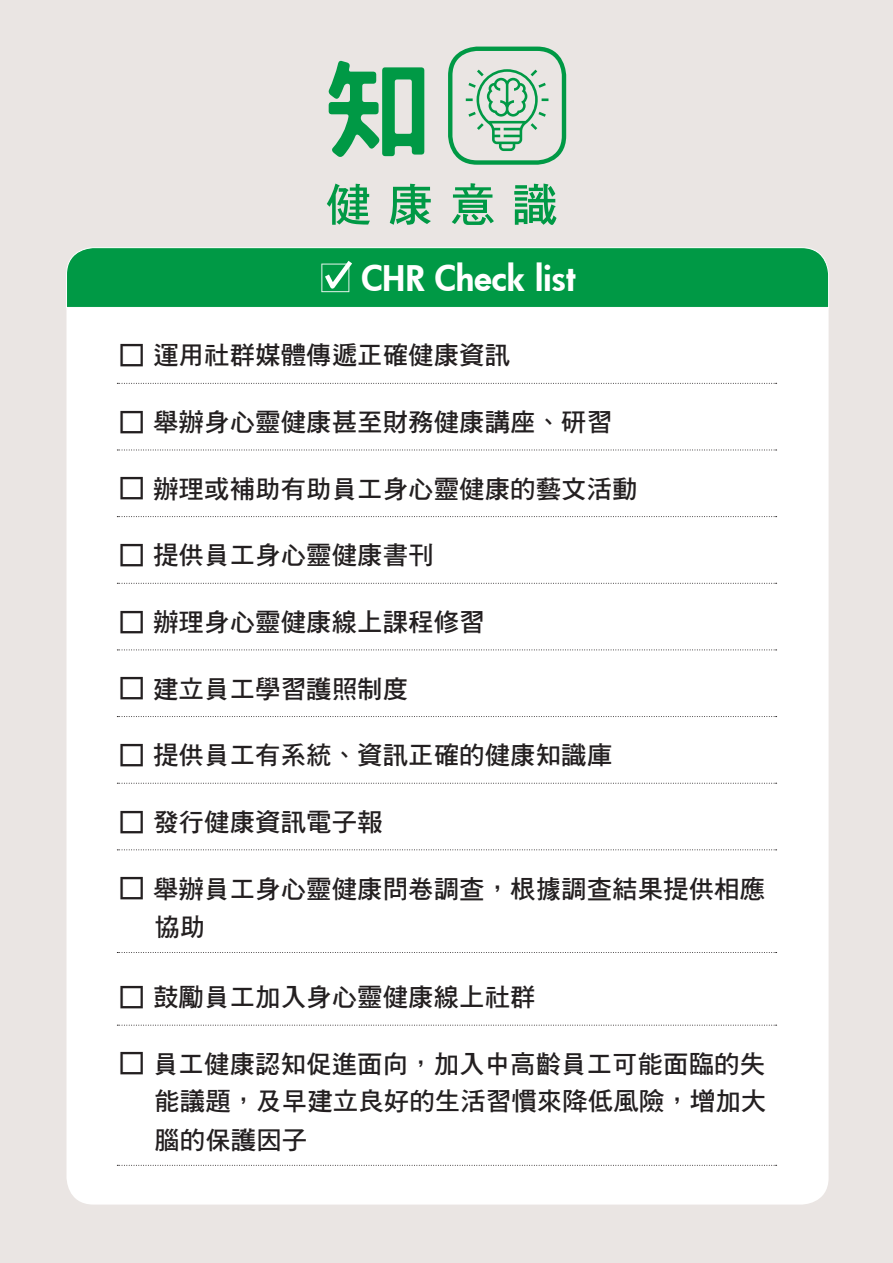
<style>
.page{position:relative;width:893px;height:1263px;background:#eae5e3}
.page>*{position:absolute;margin:0;border:0;box-sizing:border-box;transform-origin:0 0}
.t1{font:800 34.5px "Futura";color:#fff}
.內文{font:25.5px/38.2px "DF Hei Std W7";color:#231f20}
.t2{font:24px "DF Li Hei Std W5";color:#000}
.s1{font-family:"AR Hei B5";font-weight:900}
.s2{font-size:30px}
</style>
<div class="page">
<div style="left:67px;top:247px;width:762px;height:957px;background:#fff;border-radius:27px"></div>
<svg style="left:66px;top:247px;width:741px;height:61px"></svg>
<div style="left:67px;top:248px;width:762px;height:59px;background:#009945"></div>
<svg style="left:328px;top:60px;width:96px;height:97px"></svg>
<svg style="left:327px;top:184px;width:43px;height:41px"></svg>
<svg style="left:390px;top:184px;width:41px;height:41px"></svg>
<svg style="left:452px;top:183px;width:42px;height:42px"></svg>
<svg style="left:514px;top:184px;width:43px;height:41px"></svg>
<svg style="left:448px;top:47px;width:118px;height:118px"></svg>
<svg style="left:117px;top:383px;width:660px;height:1px"></svg>
<svg style="left:117px;top:450px;width:660px;height:1px"></svg>
<svg style="left:117px;top:516px;width:660px;height:1px"></svg>
<svg style="left:117px;top:583px;width:660px;height:1px"></svg>
<svg style="left:117px;top:649px;width:660px;height:1px"></svg>
<svg style="left:117px;top:716px;width:660px;height:1px"></svg>
<svg style="left:117px;top:783px;width:660px;height:1px"></svg>
<svg style="left:117px;top:849px;width:660px;height:1px"></svg>
<svg style="left:117px;top:952px;width:660px;height:1px"></svg>
<svg style="left:117px;top:1025px;width:660px;height:1px"></svg>
<svg style="left:117px;top:1165px;width:660px;height:1px"></svg>
<p class="t1" style="left:318px;top:254px;width:259px"><span class="s1">□</span> CHR Check list</p>
<p class="內文" style="left:117px;top:336px;width:395px"><span class="s2">□</span> 運用社群媒體傳遞正確健康資訊</p>
<p class="t2" style="left:110px;top:354px;width:369px">□ 運用社群媒體傳遞正確健康資訊</p>
<p class="內文" style="left:117px;top:402px;width:497px"><span class="s2">□</span> 舉辦身心靈健康甚至財務健康講座、研習</p>
<p class="t2" style="left:110px;top:420px;width:465px">□ 舉辦身心靈健康甚至財務健康講座、研習</p>
<p class="內文" style="left:117px;top:469px;width:522px"><span class="s2">□</span> 辦理或補助有助員工身心靈健康的藝文活動</p>
<p class="t2" style="left:110px;top:486px;width:489px">□ 辦理或補助有助員工身心靈健康的藝文活動</p>
<p class="內文" style="left:117px;top:536px;width:318px"><span class="s2">□</span> 提供員工身心靈健康書刊</p>
<p class="t2" style="left:110px;top:552px;width:297px">□ 提供員工身心靈健康書刊</p>
<p class="內文" style="left:117px;top:602px;width:369px"><span class="s2">□</span> 辦理身心靈健康線上課程修習</p>
<p class="t2" style="left:110px;top:618px;width:345px">□ 辦理身心靈健康線上課程修習</p>
<p class="內文" style="left:117px;top:669px;width:293px"><span class="s2">□</span> 建立員工學習護照制度</p>
<p class="t2" style="left:110px;top:684px;width:273px">□ 建立員工學習護照制度</p>
<p class="內文" style="left:117px;top:735px;width:497px"><span class="s2">□</span> 提供員工有系統、資訊正確的健康知識庫</p>
<p class="t2" style="left:110px;top:750px;width:465px">□ 提供員工有系統、資訊正確的健康知識庫</p>
<p class="內文" style="left:117px;top:802px;width:267px"><span class="s2">□</span> 發行健康資訊電子報</p>
<p class="t2" style="left:110px;top:816px;width:249px">□ 發行健康資訊電子報</p>
<p class="內文" style="left:154px;top:869px;width:612px;text-indent:-37px"><span class="s2">□</span> 舉辦員工身心靈健康問卷調查，根據調查結果提供相應協助</p>
<p class="t2" style="left:110px;top:882px;width:657px">□ 舉辦員工身心靈健康問卷調查，根據調查結果提供相應協助</p>
<p class="內文" style="left:117px;top:977px;width:420px"><span class="s2">□</span> 鼓勵員工加入身心靈健康線上社群</p>
<p class="內文" style="left:117px;top:1045px;width:651px;line-height:36.8px;text-align:right"><span class="s2">□</span> 員工健康認知促進面向，加入中高齡員工可能面臨的失能議題，及早建立良好的生活習慣來降低風險，增加大</p>
<p class="內文" style="left:154px;top:1120px;width:154px">腦的保護因子</p>
</div>
